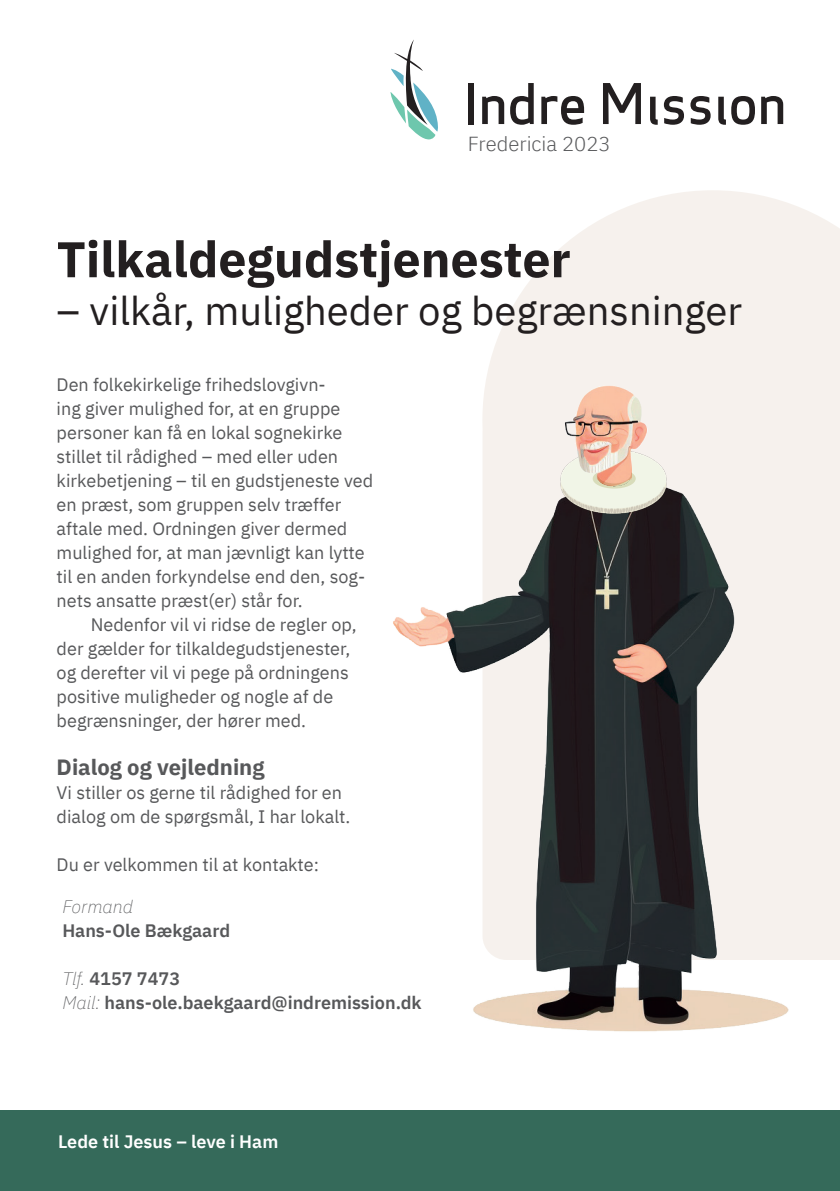
<style>
.page{position:relative;width:840px;height:1191px;background:#fff}
.page>*{position:absolute;margin:0;border:0;box-sizing:border-box;transform-origin:0 0}
.t1{font:700 50px "IBM Plex Sans";color:#231f20}
.t2{font:40px "IBM Plex Sans";color:#231f20}
.t3{font:700 22px "IBM Plex Sans";color:#57585a}
.t4{font:300 20.2px "IBM Plex Sans";color:#57585a}
.t5{font:18px/24px "IBM Plex Sans";color:#57585a}
.t6{font:600 18px/24px "IBM Plex Sans";color:#57585a}
.t7{font:600 18px "IBM Plex Sans";color:#fff}
.s1{font-weight:200;font-style:italic}
</style>
<div class="page">
<svg style="left:491px;top:190px;width:348px;height:770px;fill:#f6f1ed"></svg>
<div style="left:0;top:1110px;width:839px;height:81px;background:#356a5a"></div>
<svg style="left:390px;top:40px;width:48px;height:100px"></svg>
<div style="left:467px;top:83px;width:6px;height:41px;background:#231f20"></div>
<svg style="left:482px;top:96px;width:22px;height:28px"></svg>
<svg style="left:510px;top:83px;width:23px;height:42px"></svg>
<svg style="left:541px;top:96px;width:42px;height:29px"></svg>
<svg style="left:603px;top:83px;width:37px;height:41px"></svg>
<svg style="left:650px;top:97px;width:7px;height:28px"></svg>
<svg style="left:663px;top:96px;width:20px;height:29px"></svg>
<svg style="left:690px;top:96px;width:20px;height:29px"></svg>
<svg style="left:718px;top:96px;width:36px;height:29px"></svg>
<svg style="left:761px;top:96px;width:21px;height:28px"></svg>
<img style="left:393px;top:359px;width:416px;height:673px">
<img style="left:558px;top:447px;width:110px;height:67px">
<img style="left:555px;top:359px;width:76px;height:120px">
<svg style="left:592px;top:472px;width:43px;height:16px"></svg>
<p class="t4" style="left:467px;top:129px;width:144px">Fredericia 2023</p>
<p class="t1" style="left:57px;top:220px;width:515px">Tilkaldegudstjenester</p>
<p class="t2" style="left:57px;top:280px;width:686px">– vilkår, muligheder og begrænsninger</p>
<p class="t5" style="left:57px;top:371px;width:270px">Den folkekirkelige frihedslovgivn-</p>
<p class="t5" style="left:57px;top:395px;width:285px">ing giver mulighed for, at en gruppe</p>
<p class="t5" style="left:57px;top:419px;width:287px">personer kan få en lokal sognekirke</p>
<p class="t5" style="left:57px;top:443px;width:283px">stillet til rådighed – med eller uden</p>
<p class="t5" style="left:57px;top:467px;width:318px">kirkebetjening – til en gudstjeneste ved</p>
<p class="t5" style="left:57px;top:491px;width:286px">en præst, som gruppen selv træffer</p>
<p class="t5" style="left:57px;top:515px;width:292px">aftale med. Ordningen giver dermed</p>
<p class="t5" style="left:57px;top:539px;width:309px">mulighed for, at man jævnligt kan lytte</p>
<p class="t5" style="left:57px;top:563px;width:310px">til en anden forkyndelse end den, sog-</p>
<p class="t5" style="left:57px;top:587px;width:247px">nets ansatte præst(er) står for.</p>
<p class="t5" style="left:91px;top:611px;width:267px">Nedenfor vil vi ridse de regler op,</p>
<p class="t5" style="left:57px;top:635px;width:295px">der gælder for tilkaldegudstjenester,</p>
<p class="t5" style="left:57px;top:659px;width:293px">og derefter vil vi pege på ordningens</p>
<p class="t5" style="left:57px;top:683px;width:278px">positive muligheder og nogle af de</p>
<p class="t5" style="left:57px;top:707px;width:251px">begrænsninger, der hører med.</p>
<p class="t3" style="left:57px;top:749px;width:209px">Dialog og vejledning</p>
<p class="t5" style="left:57px;top:779px;width:295px">Vi stiller os gerne til rådighed for en dialog om de spørgsmål, I har lokalt.</p>
<p class="t5" style="left:57px;top:851px;width:264px">Du er velkommen til at kontakte:</p>
<p class="t6" style="left:62px;top:892px;width:169px"><span class="s1">Formand<br></span>Hans-Ole Bækgaard</p>
<p class="t6" style="left:62px;top:964px;width:360px"><span class="s1">Tlf.</span> 4157 7473<br><span class="s1">Mail:</span> hans-ole.baekgaard@indremission.dk</p>
<p class="t7" style="left:58px;top:1128px;width:222px">Lede til Jesus – leve i Ham</p>
</div>
